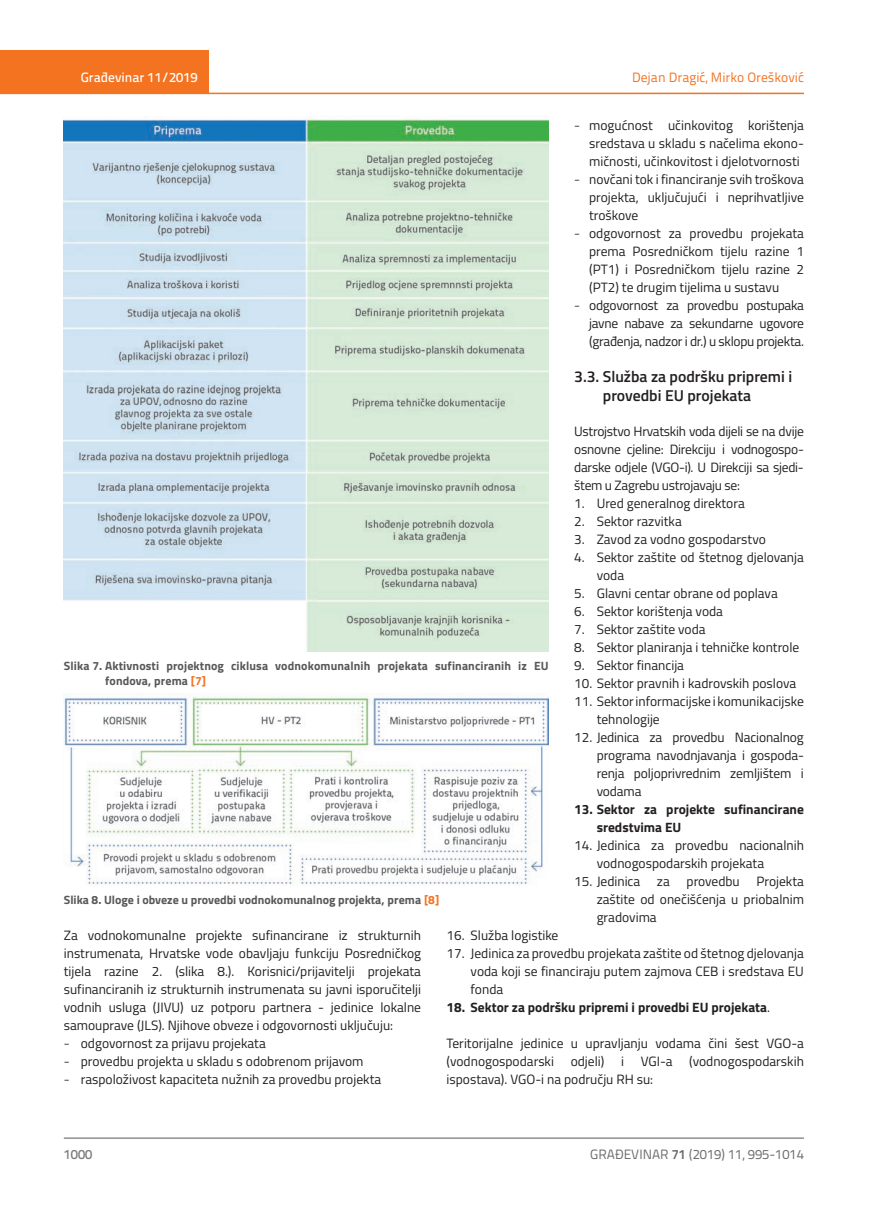
<style>
.page{position:relative;width:872px;height:1212px;background:#fff}
.page>*{position:absolute;margin:0;border:0;box-sizing:border-box;transform-origin:0 0}
.t1{font:600 15.75px/19.5px "Titillium";color:#231f20}
.t2{font:13.5px/18px "Titillium";color:#231f20;text-align:justify}
.t3{font:700 13.5px/18px "Titillium";color:#231f20}
.t4{font:13.5px "Titillium Text 22 L";color:#6c6d70}
.t5{font:13.5px "Titillium Text 22 L";color:#f47321}
.t6{font:500 13.5px "Titillium Text 22 L";color:#fff}
.t7{font:500 13.5px "Titillium Text 22 L";color:#787a7d}
.t8{font:700 12px/15px "Titillium";letter-spacing:.01em;color:#57585a}
.s1{color:#f47321}
.s2{font-family:"Titillium Text 22 L";font-weight:300}
.s3{font-weight:400}
.s4{font-weight:700}
</style>
<div class="page">
<div style="left:0;top:50px;width:208px;height:44px;background:#f47321"></div>
<hr style="left:0;top:93px;width:804px;height:1px;background:#f47321">
<hr style="left:64px;top:1138px;width:740px;height:1px;background:#57585a">
<img style="left:64px;top:117px;width:485px;height:534px">
<img style="left:64px;top:693px;width:485px;height:192px">
<p class="t6" style="left:81px;top:67px;width:118px">Građevinar 11/2019</p>
<p class="t8" style="left:105px;top:658px;width:445px;text-indent:-41px">Slika 7. Aktivnosti projektnog ciklusa vodnokomunalnih projekata sufinanciranih iz EU fondova, prema <span class="s1">[7]</span></p>
<p class="t8" style="left:64px;top:892px;width:377px">Slika 8. Uloge i obveze u provedbi vodnokomunalnog projekta, prema <span class="s1">[8]</span></p>
<p class="t5" style="left:632px;top:68px;width:173px">Dejan Dragić, Mirko Orešković</p>
<p class="t2" style="left:589px;top:115px;width:216px;text-indent:-15px"><span class="s2">-</span> mogućnost učinkovitog korištenja sredstava u skladu s načelima ekono&shy;mičnosti, učinkovitost i djelotvornosti</p>
<p class="t2" style="left:589px;top:169px;width:216px;text-indent:-15px"><span class="s2">-</span> novčani tok i financiranje svih troškova projekta, uključujući i neprihvatljive troškove</p>
<p class="t2" style="left:589px;top:223px;width:216px;text-indent:-15px"><span class="s2">-</span> odgovornost za provedbu projekata prema Posredničkom tijelu razine 1 (PT1) i Posredničkom tijelu razine 2 (PT2) te drugim tijelima u sustavu</p>
<p class="t2" style="left:589px;top:295px;width:216px;text-indent:-15px"><span class="s2">-</span> odgovornost za provedbu postupaka javne nabave za sekundarne ugovore (građenja, nadzor i dr.) u sklopu projekta.</p>
<p class="t1" style="left:603px;top:366px;width:191px;text-indent:-29px">3.3. Služba za podršku pripremi i provedbi EU projekata</p>
<p class="t2" style="left:574px;top:421px;width:231px">Ustrojstvo Hrvatskih voda dijeli se na dvije osnovne cjeline: Direkciju i vodnogospo&shy;darske odjele (VGO-i). U Direkciji sa sjedi&shy;štem u Zagrebu ustrojavaju se:</p>
<p class="t2" style="left:574px;top:493px;width:172px">1. Ured generalnog direktora</p>
<p class="t2" style="left:574px;top:511px;width:109px">2. Sektor razvitka</p>
<p class="t2" style="left:574px;top:529px;width:193px">3. Zavod za vodno gospodarstvo</p>
<p class="t2" style="left:596px;top:547px;width:209px;text-indent:-22px">4. Sektor zaštite od štetnog djelovanja voda</p>
<p class="t2" style="left:574px;top:583px;width:205px">5. Glavni centar obrane od poplava</p>
<p class="t2" style="left:574px;top:601px;width:150px">6. Sektor korištenja voda</p>
<p class="t2" style="left:574px;top:619px;width:133px">7. Sektor zaštite voda</p>
<p class="t2" style="left:574px;top:637px;width:226px">8. Sektor planiranja i tehničke kontrole</p>
<p class="t2" style="left:574px;top:656px;width:111px">9. Sektor financija</p>
<p class="t2" style="left:574px;top:674px;width:223px">10. Sektor pravnih i kadrovskih poslova</p>
<p class="t2" style="left:596px;top:692px;width:209px;text-indent:-22px">11. Sektor informacijske i komunikacijske tehnologije</p>
<p class="t2" style="left:596px;top:728px;width:209px;text-indent:-22px">12. Jedinica za provedbu Nacionalnog programa navodnjavanja i gospoda&shy;renja poljoprivrednim zemljištem i vodama</p>
<p class="t3" style="left:596px;top:800px;width:209px;text-indent:-22px">13. Sektor za projekte sufinancirane sredstvima EU</p>
<p class="t2" style="left:596px;top:836px;width:209px;text-indent:-22px">14. Jedinica za provedbu nacionalnih vodnogospodarskih projekata</p>
<p class="t2" style="left:596px;top:872px;width:209px;text-indent:-22px">15. Jedinica za provedbu Projekta zaštite od onečišćenja u priobalnim gradovima</p>
<p class="t2" style="left:64px;top:926px;width:359px">Za vodnokomunalne projekte sufinancirane iz strukturnih instrumenata, Hrvatske vode obavljaju funkciju Posredničkog tijela razine 2. (slika 8.). Korisnici/prijavitelji projekata sufinanciranih iz strukturnih instrumenata su javni isporučitelji vodnih usluga (JIVU) uz potporu partnera - jedinice lokalne samouprave (JLS). Njihove obveze i odgovornosti uključuju:</p>
<p class="t2" style="left:64px;top:1034px;width:203px"><span class="s2">-</span> odgovornost za prijavu projekata</p>
<p class="t2" style="left:64px;top:1052px;width:301px"><span class="s2">-</span> provedbu projekta u skladu s odobrenom prijavom</p>
<p class="t2" style="left:64px;top:1070px;width:319px"><span class="s2">-</span> raspoloživost kapaciteta nužnih za provedbu projekta</p>
<p class="t2" style="left:446px;top:926px;width:113px">16. Služba logistike</p>
<p class="t2" style="left:470px;top:944px;width:335px;text-indent:-24px">17. Jedinica za provedbu projekata zaštite od štetnog djelovanja voda koji se financiraju putem zajmova CEB i sredstava EU fonda</p>
<p class="t3" style="left:446px;top:998px;width:325px">18. Sektor za podršku pripremi i provedbi EU projekata<span class="s3">.</span></p>
<p class="t2" style="left:446px;top:1034px;width:359px">Teritorijalne jedinice u upravljanju vodama čini šest VGO-a (vodnogospodarski odjeli) i VGI-a (vodnogospodarskih ispostava). VGO-i na području RH su:</p>
<p class="t7" style="left:64px;top:1144px;width:30px">1000</p>
<p class="t4" style="left:590px;top:1144px;width:215px">GRAĐEVINAR <span class="s4">71</span> (2019) 11, 995-1014</p>
</div>
